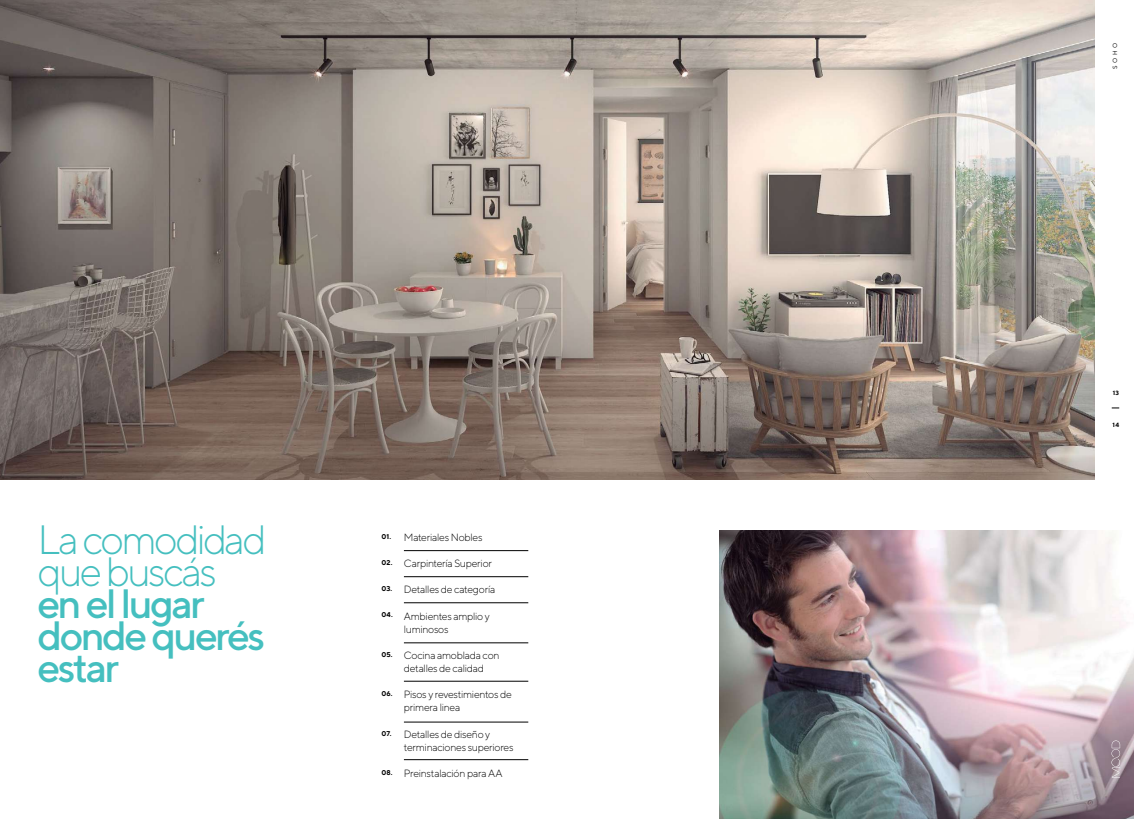
<style>
.page{position:relative;width:1134px;height:819px;background:#fff}
.page>*{position:absolute;margin:0;border:0;box-sizing:border-box;transform-origin:0 0}
.t1{font:500 40.95px/31.8px "TT Norms";letter-spacing:-.06em;color:#45bfbf}
.t2{font:300 40.95px/31.8px "TT Norms";letter-spacing:-.065em;color:#45bfbf}
.t3{font:300 10.5px/13.1px "TT Norms";letter-spacing:-.025em;color:#000}
.t4{font:700 7px "TT Norms";letter-spacing:-.005em;color:#000}
.t5{font:700 6.12px "TT Norms";color:#000}
.t6{font:6.12px "TT Norms";color:#000}
</style>
<div class="page">
<img style="left:0;top:0;width:1094px;height:480px">
<img style="left:720px;top:531px;width:414px;height:288px">
<hr style="left:404px;top:550px;width:124px;height:1px;background:#000">
<hr style="left:404px;top:577px;width:124px;height:1px;background:#000">
<hr style="left:404px;top:603px;width:124px;height:1px;background:#000">
<hr style="left:404px;top:643px;width:124px;height:1px;background:#000">
<hr style="left:404px;top:681px;width:124px;height:1px;background:#000">
<hr style="left:404px;top:722px;width:124px;height:1px;background:#000">
<hr style="left:404px;top:760px;width:124px;height:1px;background:#000">
<svg style="left:1112px;top:740px;width:8px;height:38px"></svg>
<h1 class="t2" style="left:37px;top:523px;width:231px">La comodidad que buscás</h1>
<h1 class="t1" style="left:37px;top:587px;width:229px">en el lugar donde querés estar</h1>
<p class="t4" style="left:382px;top:532px;width:11px">01.</p>
<p class="t4" style="left:382px;top:558px;width:12px">02.</p>
<p class="t4" style="left:382px;top:584px;width:12px">03.</p>
<p class="t4" style="left:382px;top:611px;width:13px">04.</p>
<p class="t4" style="left:382px;top:650px;width:13px">05.</p>
<p class="t4" style="left:382px;top:689px;width:13px">06.</p>
<p class="t4" style="left:382px;top:729px;width:11px">07.</p>
<p class="t4" style="left:382px;top:768px;width:13px">08.</p>
<p class="t3" style="left:404px;top:530px;width:80px">Materiales Nobles</p>
<p class="t3" style="left:404px;top:557px;width:90px">Carpintería Superior</p>
<p class="t3" style="left:404px;top:583px;width:93px">Detalles de categoría</p>
<p class="t3" style="left:404px;top:609px;width:87px">Ambientes amplio y luminosos</p>
<p class="t3" style="left:404px;top:648px;width:97px">Cocina amoblada con detalles de calidad</p>
<p class="t3" style="left:404px;top:688px;width:109px">Pisos y revestimientos de primera linea</p>
<p class="t3" style="left:404px;top:727px;width:111px">Detalles de diseño y terminaciones superiores</p>
<p class="t3" style="left:404px;top:767px;width:100px">Preinstalación para AA</p>
<p class="t6" style="left:1111px;top:69px;width:28px;rotate:-90deg">SOHO</p>
<p class="t5" style="left:1113px;top:389px;width:8px">13</p>
<p class="t5" style="left:1113px;top:421px;width:8px">14</p>
</div>
